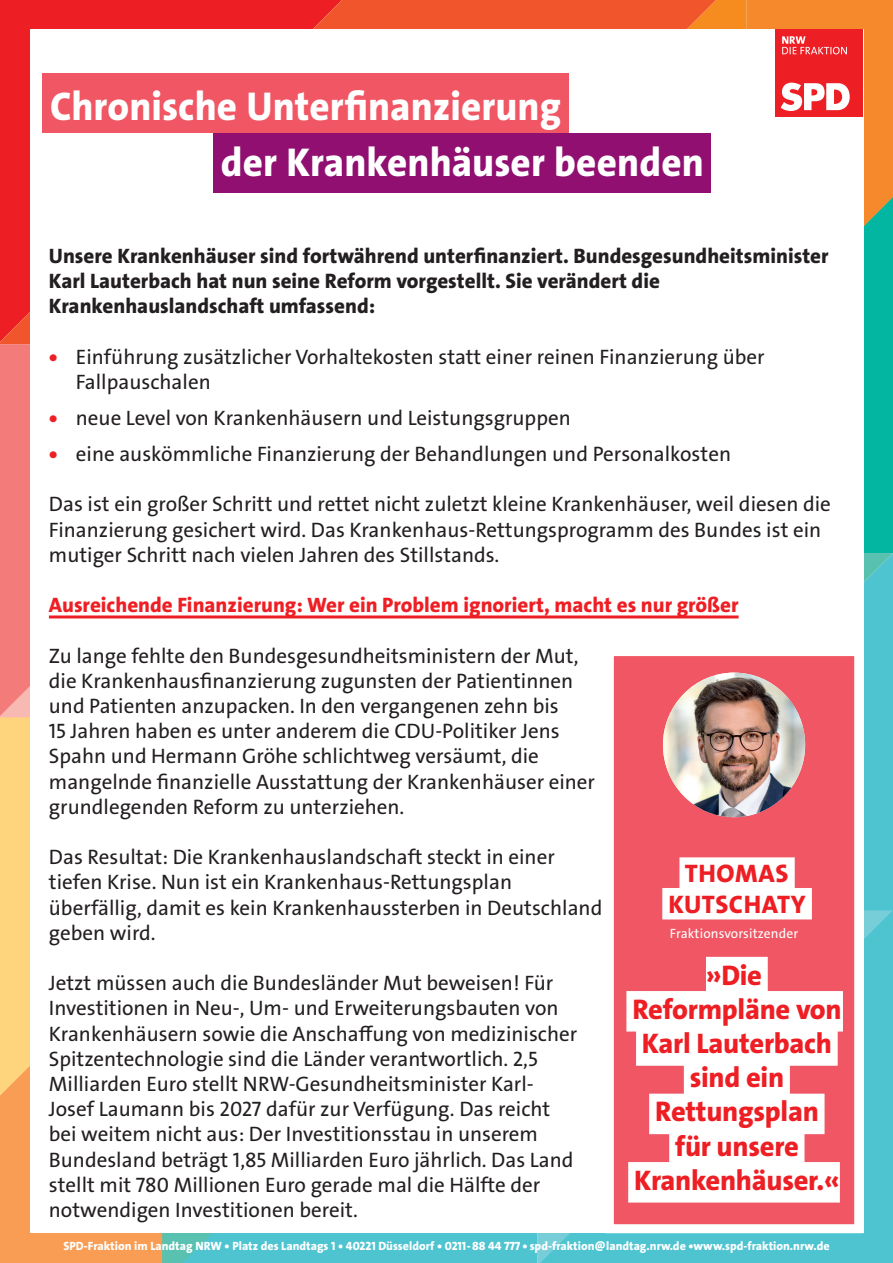
<style>
.page{position:relative;width:893px;height:1263px;background:#fff}
.page>*{position:absolute;margin:0;border:0;box-sizing:border-box;transform-origin:0 0}
.t1{font:40.5px/55.7px "The Sans LP8 Ex Bld";color:#fff;scale:.96 1}
.t2{font:28.5px/34.2px "The Sans LP8 Ex Bld";letter-spacing:-.01em;color:#ee1f24;text-align:center}
.t3{font:25.5px/30.6px "The Sans LP8 Ex Bld";letter-spacing:.025em;color:#ee1f24;text-align:center}
.t4{font:21px/25.2px "The Sans LP5 Plain";color:#231f20}
.t5{font:21px/25.2px "The Sans LP8 Ex Bld";color:#231f20}
.t6{font:21px "The Sans LP8 Ex Bld";color:#ee1f24}
.t7{font:13.5px "The Sans LP5 Plain";letter-spacing:.01em;color:#fff}
.t8{font:12px "The Sans LP8 Ex Bld";color:#fff}
.s1{font-family:"The Sans LP8 Ex Bld";color:#ee1f24}
</style>
<div class="page">
<div style="left:746px;top:0;width:147px;height:197px;background:#f5892c"></div>
<svg style="left:0;top:0;width:372px;height:344px;fill:#ee1f24"></svg>
<div style="left:0;top:344px;width:30px;height:372px;background:#f37b7a"></div>
<svg style="left:372px;top:0;width:374px;height:29px;fill:#f0552b"></svg>
<div style="left:0;top:717px;width:30px;height:194px;background:#fed57c"></div>
<svg style="left:0;top:911px;width:162px;height:352px;fill:#f89d53"></svg>
<div style="left:864px;top:553px;width:29px;height:357px;background:#4fc4d1"></div>
<svg style="left:162px;top:1233px;width:375px;height:30px;fill:#4fc4d1"></svg>
<svg style="left:540px;top:910px;width:353px;height:353px;fill:#4fc4d1"></svg>
<div style="left:864px;top:197px;width:29px;height:356px;background:#02b6a1"></div>
<div style="left:30px;top:30px;width:833px;height:1203px;background:#fff"></div>
<div style="left:605px;top:647px;width:258px;height:586px;background:#f05663;border:9px solid #fff"></div>
<div style="left:679px;top:857px;width:116px;height:32px;background:#fff"></div>
<div style="left:662px;top:888px;width:150px;height:31px;background:#fff"></div>
<div style="left:706px;top:957px;width:62px;height:40px;background:#fff"></div>
<div style="left:626px;top:991px;width:217px;height:40px;background:#fff"></div>
<div style="left:636px;top:1025px;width:202px;height:41px;background:#fff"></div>
<div style="left:684px;top:1059px;width:106px;height:41px;background:#fff"></div>
<div style="left:649px;top:1094px;width:175px;height:40px;background:#fff"></div>
<div style="left:669px;top:1128px;width:135px;height:40px;background:#fff"></div>
<div style="left:628px;top:1162px;width:212px;height:40px;background:#fff"></div>
<img style="left:663px;top:673px;width:142px;height:144px">
<hr style="left:49px;top:615px;width:690px;height:3px;background:#ee1f24">
<div style="left:43px;top:73px;width:526px;height:60px;background:#f05663"></div>
<div style="left:214px;top:133px;width:497px;height:60px;background:#900f71"></div>
<div style="left:776px;top:30px;width:87px;height:87px;background:#ee1f24"></div>
<svg style="left:781px;top:83px;width:69px;height:28px"></svg>
<svg style="left:782px;top:36px;width:65px;height:18px"></svg>
<h1 class="t1" style="left:221px;top:79px;width:505px;text-indent:-171px">Chronische Unterfinanzierung<br>der Krankenhäuser beenden</h1>
<p class="t5" style="left:49px;top:243px;width:781px">Unsere Krankenhäuser sind fortwährend unterfinanziert. Bundesgesundheitsminister<br>Karl Lauterbach hat nun seine Reform vorgestellt. Sie verändert die<br>Krankenhauslandschaft umfassend:</p>
<p class="t4" style="left:76px;top:344px;width:690px;text-indent:-27px"><span class="s1">•</span> Einführung zusätzlicher Vorhaltekosten statt einer reinen Finanzierung über<br>Fallpauschalen</p>
<p class="t4" style="left:49px;top:405px;width:523px"><span class="s1">•</span> neue Level von Krankenhäusern und Leistungsgruppen</p>
<p class="t4" style="left:49px;top:441px;width:684px"><span class="s1">•</span> eine auskömmliche Finanzierung der Behandlungen und Personalkosten</p>
<p class="t4" style="left:49px;top:492px;width:783px">Das ist ein großer Schritt und rettet nicht zuletzt kleine Krankenhäuser, weil diesen die<br>Finanzierung gesichert wird. Das Krankenhaus-Rettungsprogramm des Bundes ist ein mutiger Schritt nach vielen Jahren des Stillstands.</p>
<p class="t6" style="left:49px;top:591px;width:691px">Ausreichende Finanzierung: Wer ein Problem ignoriert, macht es nur größer</p>
<p class="t4" style="left:49px;top:643px;width:548px">Zu lange fehlte den Bundesgesundheitsministern der Mut, die Krankenhausfinanzierung zugunsten der Patientinnen und Patienten anzupacken. In den vergangenen zehn bis<br>15 Jahren haben es unter anderem die CDU-Politiker Jens Spahn und Hermann Gröhe schlichtweg versäumt, die mangelnde finanzielle Ausstattung der Krankenhäuser einer grundlegenden Reform zu unterziehen.</p>
<p class="t4" style="left:49px;top:845px;width:555px">Das Resultat: Die Krankenhauslandschaft steckt in einer tiefen Krise. Nun ist ein Krankenhaus-Rettungsplan überfällig, damit es kein Krankenhaussterben in Deutschland geben wird.</p>
<p class="t4" style="left:49px;top:971px;width:530px">Jetzt müssen auch die Bundesländer Mut beweisen! Für Investitionen in Neu-, Um- und Erweiterungsbauten von Krankenhäusern sowie die Anschaffung von medizinischer Spitzentechnologie sind die Länder verantwortlich. 2,5<br>Milliarden Euro stellt NRW-Gesundheitsminister Karl-Josef Laumann bis 2027 dafür zur Verfügung. Das reicht bei weitem nicht aus: Der Investitionsstau in unserem Bundesland beträgt 1,85 Milliarden Euro jährlich. Das Land stellt mit 780 Millionen Euro gerade mal die Hälfte der notwendigen Investitionen bereit.</p>
<p class="t8" style="left:63px;top:1238px;width:768px">SPD-Fraktion im Landtag NRW • Platz des Landtags 1 • 40221 Düsseldorf • 0211-88 44 777 • spd-fraktion@landtag.nrw.de •www.spd-fraktion.nrw.de</p>
<p class="t3" style="left:668px;top:858px;width:139px">THOMAS<br>KUTSCHATY</p>
<p class="t7" style="left:670px;top:924px;width:130px">Fraktionsvorsitzender</p>
<h2 class="t2" style="left:632px;top:958px;width:211px">»Die<br>Reformpläne von<br>Karl Lauterbach sind ein<br>Rettungsplan<br>für unsere<br>Krankenhäuser.«</h2>
</div>
